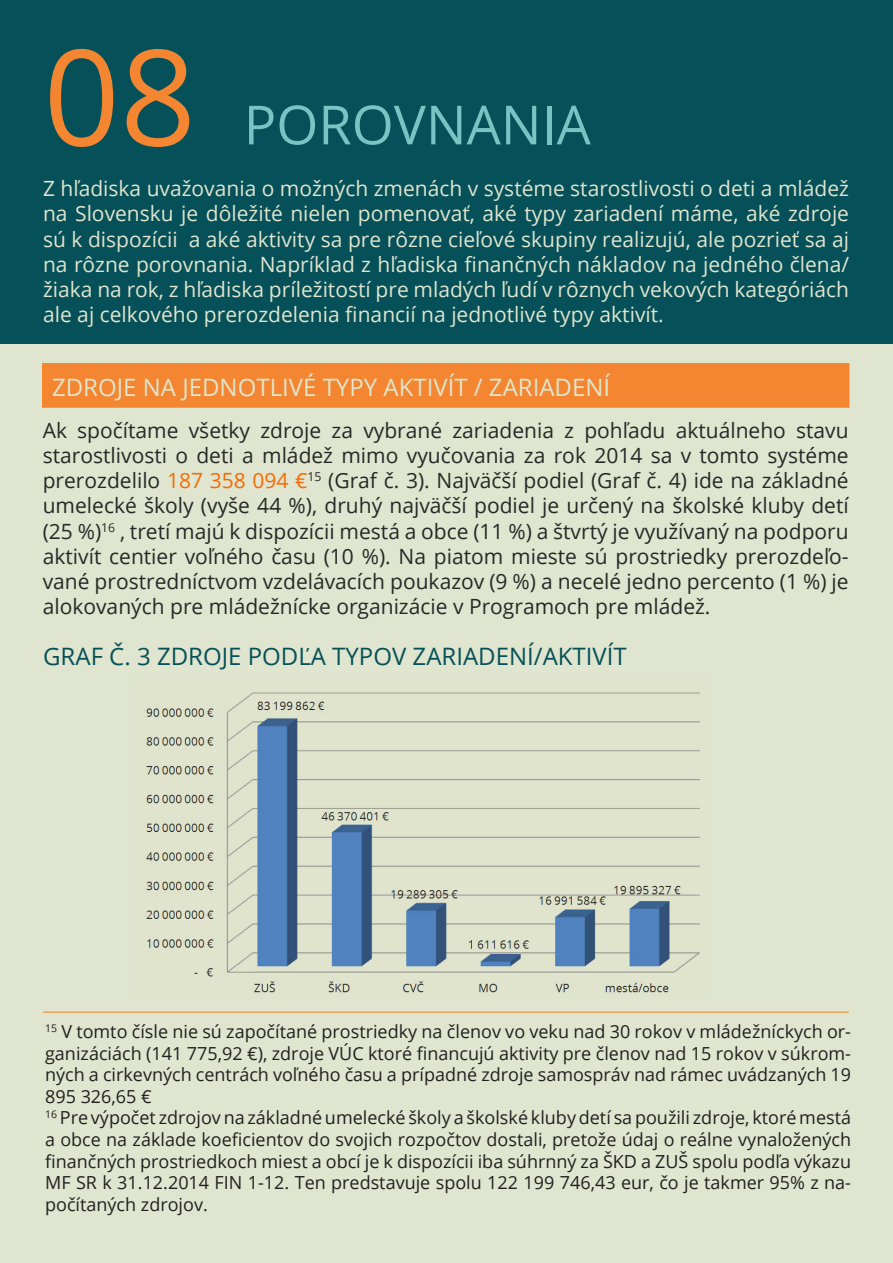
<style>
.page{position:relative;width:893px;height:1263px;background:#fff}
.page>*{position:absolute;margin:0;border:0;box-sizing:border-box;transform-origin:0 0}
.t1{font:133.5px "Open Sans";color:#f48631}
.t2{font:54px "Open Sans";color:#79c3c3}
.t3{font:24px "Open Sans";color:#065059}
.t4{font:24px "Open Sans";color:#dfe5ce}
.t5{font:21px/25.2px "Open Sans";color:#282828;text-align:justify}
.t6{font:21px/25.2px "Open Sans";color:#dfe5ce;text-align:justify}
.t7{font:18px/21.6px "Open Sans";color:#231f20;text-align:justify}
.s1{color:#fa6900}
</style>
<div class="page">
<div style="left:0;top:0;width:892px;height:1263px;background:#dfe5ce"></div>
<img style="left:144px;top:692px;width:556px;height:302px">
<div style="left:0;top:0;width:893px;height:344px;background:#065059"></div>
<div style="left:42px;top:363px;width:807px;height:45px;background:#f48631;border:2px solid #f48631"></div>
<hr style="left:43px;top:1011px;width:806px;height:2px;background:#f48631">
<p class="t1" style="left:44px;top:6px;width:154px">08</p>
<p class="t2" style="left:244px;top:88px;width:349px">POROVNANIA</p>
<p class="t6" style="left:43px;top:175px;width:807px">Z hľadiska uvažovania o možných zmenách v systéme starostlivosti o deti a mládež na Slovensku je dôležité nielen pomenovať, aké typy zariadení máme, aké zdroje sú k dispozícii a aké aktivity sa pre rôzne cieľové skupiny realizujú, ale pozrieť sa aj na rôzne porovnania. Napríklad z hľadiska finančných nákladov na jedného člena/ žiaka na rok, z hľadiska príležitostí pre mladých ľudí v rôznych vekových kategóriách ale aj celkového prerozdelenia financií na jednotlivé typy aktivít.</p>
<p class="t4" style="left:52px;top:371px;width:560px">ZDROJE NA JEDNOTLIVÉ TYPY AKTIVÍT / ZARIADENÍ</p>
<p class="t5" style="left:43px;top:417px;width:807px">Ak spočítame všetky zdroje za vybrané zariadenia z pohľadu aktuálneho stavu starostlivosti o deti a mládež mimo vyučovania za rok 2014 sa v tomto systéme prerozdelilo <span class="s1">187 358 094 €</span><sup>15</sup> (Graf č. 3). Najväčší podiel (Graf č. 4) ide na základné umelecké školy (vyše 44 %), druhý najväčší podiel je určený na školské kluby detí (25 %)<sup>16</sup> , tretí majú k dispozícii mestá a obce (11 %) a štvrtý je využívaný na podporu aktivít centier voľného času (10 %). Na piatom mieste sú prostriedky prerozdeľo&shy;vané prostredníctvom vzdelávacích poukazov (9 %) a necelé jedno percento (1 %) je alokovaných pre mládežnícke organizácie v Programoch pre mládež.</p>
<p class="t3" style="left:43px;top:640px;width:585px">GRAF Č. 3 ZDROJE PODĽA TYPOV ZARIADENÍ/AKTIVÍT</p>
<p class="t7" style="left:45px;top:1020px;width:807px"><sup>15</sup> V tomto čísle nie sú započítané prostriedky na členov vo veku nad 30 rokov v mládežníckych or&shy;ganizáciách (141 775,92 €), zdroje VÚC ktoré financujú aktivity pre členov nad 15 rokov v súkrom&shy;ných a cirkevných centrách voľného času a prípadné zdroje samospráv nad rámec uvádzaných 19<br>895 326,65 €</p>
<p class="t7" style="left:45px;top:1106px;width:807px"><sup>16</sup> Pre výpočet zdrojov na základné umelecké školy a školské kluby detí sa použili zdroje, ktoré mestá a obce na základe koeficientov do svojich rozpočtov dostali, pretože údaj o reálne vynaložených finančných prostriedkoch miest a obcí je k dispozícii iba súhrnný za ŠKD a ZUŠ spolu podľa výkazu MF SR k 31.12.2014 FIN 1-12. Ten predstavuje spolu 122 199 746,43 eur, čo je takmer 95% z na&shy;počítaných zdrojov.</p>
</div>
